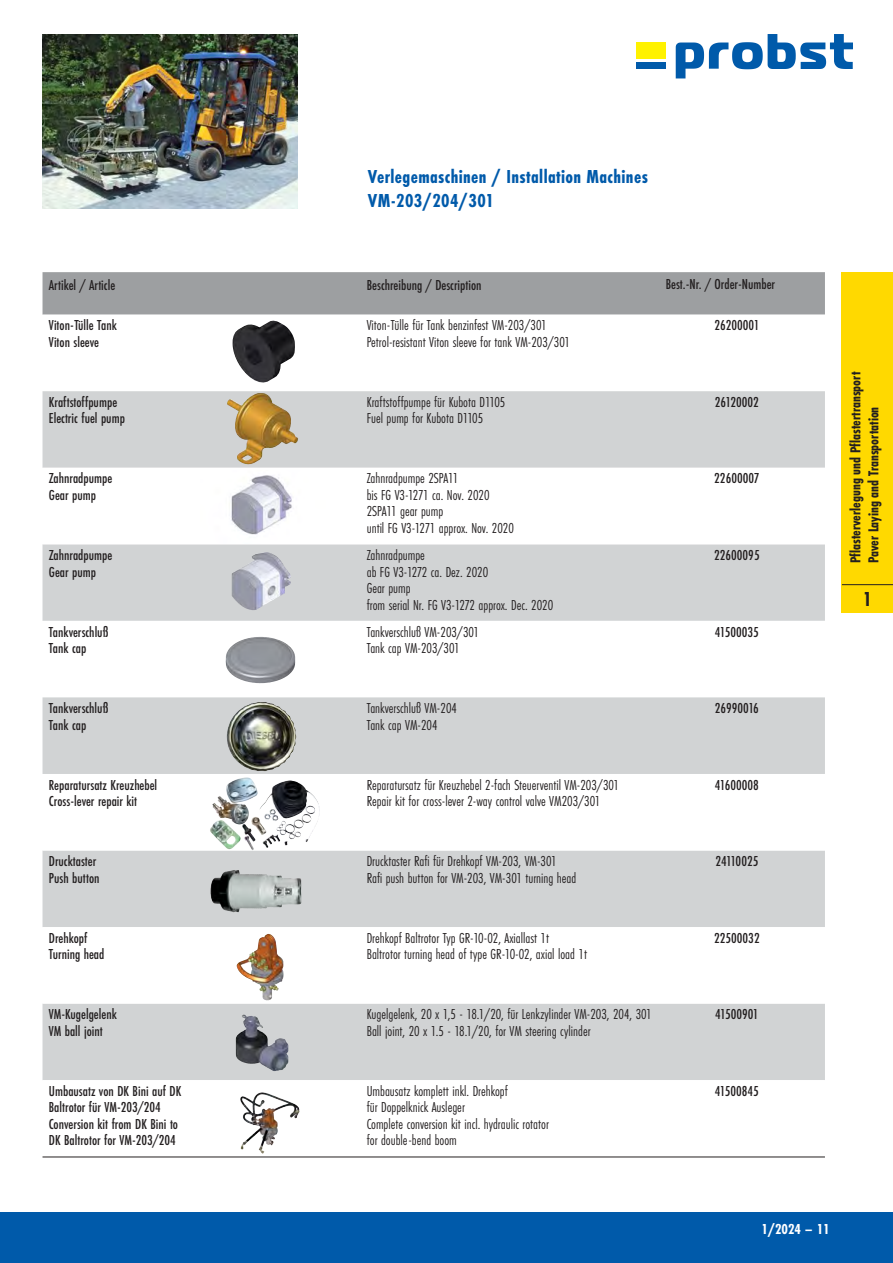
<style>
.page{position:relative;width:893px;height:1263px;background:#fff}
.page>*{position:absolute;margin:0;border:0;box-sizing:border-box;transform-origin:0 0}
.t1{font:700 21px "Futura PT Cond";color:#231f20}
.t2{font:700 19.5px/24px "Futura PT Cond";letter-spacing:.02em;color:#005aaa}
.t3{font:15px/16.5px "Futura PT Cond";color:#231f20}
.t4{font:500 15px/16.5px "Futura PT Cond";color:#231f20}
.t5{font:700 15px/18px "Futura PT Cond";color:#231f20}
.t6{font:700 15px "Futura PT Cond";color:#fff}
</style>
<div class="page">
<div style="left:842px;top:272px;width:51px;height:340px;background:#ffd900"></div>
<hr style="left:842px;top:584px;width:51px;height:1px;background:#231f20">
<div style="left:0;top:1212px;width:893px;height:51px;background:#005aaa"></div>
<div style="left:636px;top:42px;width:30px;height:17px;background:#fff200"></div>
<svg style="left:676px;top:34px;width:177px;height:44px"></svg>
<div style="left:636px;top:62px;width:30px;height:7px;background:#005aaa"></div>
<img style="left:43px;top:34px;width:255px;height:174px">
<div style="left:43px;top:272px;width:782px;height:43px;background:#9d9fa1"></div>
<svg style="left:43px;top:391px;width:782px;height:77px;background:#d0cfcd"></svg>
<svg style="left:43px;top:544px;width:782px;height:613px"></svg>
<div style="left:43px;top:697px;width:782px;height:77px;background:#d1d3d4"></div>
<img style="left:232px;top:320px;width:63px;height:63px">
<img style="left:287px;top:411px;width:11px;height:32px">
<img style="left:231px;top:475px;width:61px;height:60px">
<img style="left:283px;top:564px;width:8px;height:20px">
<img style="left:272px;top:638px;width:20px;height:12px">
<img style="left:238px;top:776px;width:19px;height:14px">
<img style="left:245px;top:1015px;width:18px;height:14px">
<img style="left:273px;top:1106px;width:24px;height:12px">
<img style="left:227px;top:702px;width:70px;height:69px">
<img style="left:209px;top:869px;width:63px;height:8px">
<img style="left:273px;top:936px;width:10px;height:37px">
<hr style="left:43px;top:1157px;width:782px;height:1px;background:#231f20">
<h2 class="t2" style="left:368px;top:165px;width:282px">Verlegemaschinen / Installation Machines<br>VM-203/204/301</h2>
<p class="t4" style="left:666px;top:276px;width:111px">Best.-Nr. / Order-Number</p>
<p class="t4" style="left:49px;top:277px;width:68px">Artikel / Article</p>
<p class="t4" style="left:367px;top:277px;width:116px">Beschreibung / Description</p>
<p class="t4" style="left:49px;top:318px;width:70px">Viton-Tülle Tank<br>Viton sleeve</p>
<p class="t3" style="left:367px;top:318px;width:205px">Viton-Tülle für Tank benzinfest VM-203/301<br>Petrol-resistant Viton sleeve for tank VM-203/301</p>
<p class="t4" style="left:714px;top:318px;width:47px">26200001</p>
<p class="t4" style="left:49px;top:394px;width:78px">Kraftstoffpumpe<br>Electric fuel pump</p>
<p class="t3" style="left:367px;top:394px;width:140px">Kraftstoffpumpe für Kubota D1105<br>Fuel pump for Kubota D1105</p>
<p class="t4" style="left:715px;top:394px;width:45px">26120002</p>
<p class="t4" style="left:49px;top:471px;width:65px">Zahnradpumpe<br>Gear pump</p>
<p class="t3" style="left:367px;top:471px;width:149px">Zahnradpumpe 2SPA11<br>bis FG V3-1271 ca. Nov. 2020<br>2SPA11 gear pump<br>until FG V3-1271 approx. Nov. 2020</p>
<p class="t4" style="left:714px;top:471px;width:47px">22600007</p>
<p class="t4" style="left:49px;top:547px;width:65px">Zahnradpumpe<br>Gear pump</p>
<p class="t3" style="left:367px;top:547px;width:188px">Zahnradpumpe<br>ab FG V3-1272 ca. Dez. 2020<br>Gear pump<br>from serial Nr. FG V3-1272 approx. Dec. 2020</p>
<p class="t4" style="left:714px;top:547px;width:47px">22600095</p>
<p class="t4" style="left:49px;top:624px;width:61px">Tankverschluß<br>Tank cap</p>
<p class="t3" style="left:367px;top:624px;width:114px">Tankverschluß VM-203/301<br>Tank cap VM-203/301</p>
<p class="t4" style="left:715px;top:624px;width:46px">41500035</p>
<p class="t4" style="left:49px;top:700px;width:61px">Tankverschluß<br>Tank cap</p>
<p class="t3" style="left:367px;top:700px;width:92px">Tankverschluß VM-204<br>Tank cap VM-204</p>
<p class="t4" style="left:715px;top:700px;width:46px">26990016</p>
<p class="t4" style="left:49px;top:777px;width:110px">Reparatursatz Kreuzhebel<br>Cross-lever repair kit</p>
<p class="t3" style="left:367px;top:777px;width:254px">Reparatursatz für Kreuzhebel 2-fach Steuerventil VM-203/301<br>Repair kit for cross-lever 2-way control valve VM203/301</p>
<p class="t4" style="left:715px;top:777px;width:46px">41600008</p>
<p class="t4" style="left:49px;top:853px;width:52px">Drucktaster<br>Push button</p>
<p class="t3" style="left:367px;top:853px;width:211px">Drucktaster Rafi für Drehkopf VM-203, VM-301<br>Rafi push button for VM-203, VM-301 turning head</p>
<p class="t4" style="left:715px;top:853px;width:45px">24110025</p>
<p class="t4" style="left:49px;top:930px;width:57px">Drehkopf<br>Turning head</p>
<p class="t3" style="left:367px;top:930px;width:222px">Drehkopf Baltrotor Typ GR-10-02, Axiallast 1t<br>Baltrotor turning head of type GR-10-02, axial load 1t</p>
<p class="t4" style="left:714px;top:930px;width:47px">22500032</p>
<p class="t4" style="left:49px;top:1006px;width:70px">VM-Kugelgelenk<br>VM ball joint</p>
<p class="t3" style="left:367px;top:1006px;width:286px">Kugelgelenk, 20 x 1,5 - 18.1/20, für Lenkzylinder VM-203, 204, 301<br>Ball joint, 20 x 1.5 - 18.1/20, for VM steering cylinder</p>
<p class="t4" style="left:715px;top:1006px;width:45px">41500901</p>
<p class="t4" style="left:49px;top:1083px;width:134px">Umbausatz von DK Bini auf DK<br>Baltrotor für VM-203/204<br>Conversion kit from DK Bini to<br>DK Baltrotor for VM-203/204</p>
<p class="t3" style="left:367px;top:1083px;width:184px">Umbausatz komplett inkl. Drehkopf<br>für Doppelknick Ausleger<br>Complete conversion kit incl. hydraulic rotator for double-bend boom</p>
<p class="t4" style="left:715px;top:1083px;width:46px">41500845</p>
<p class="t5" style="left:847px;top:563px;width:193px;rotate:-90deg">Pflasterverlegung und Pflastertransport<br>Paver Laying and Transportation</p>
<h1 class="t1" style="left:863px;top:589px;width:11px">1</h1>
<p class="t6" style="left:761px;top:1221px;width:70px">1/2024 – 11</p>
</div>
